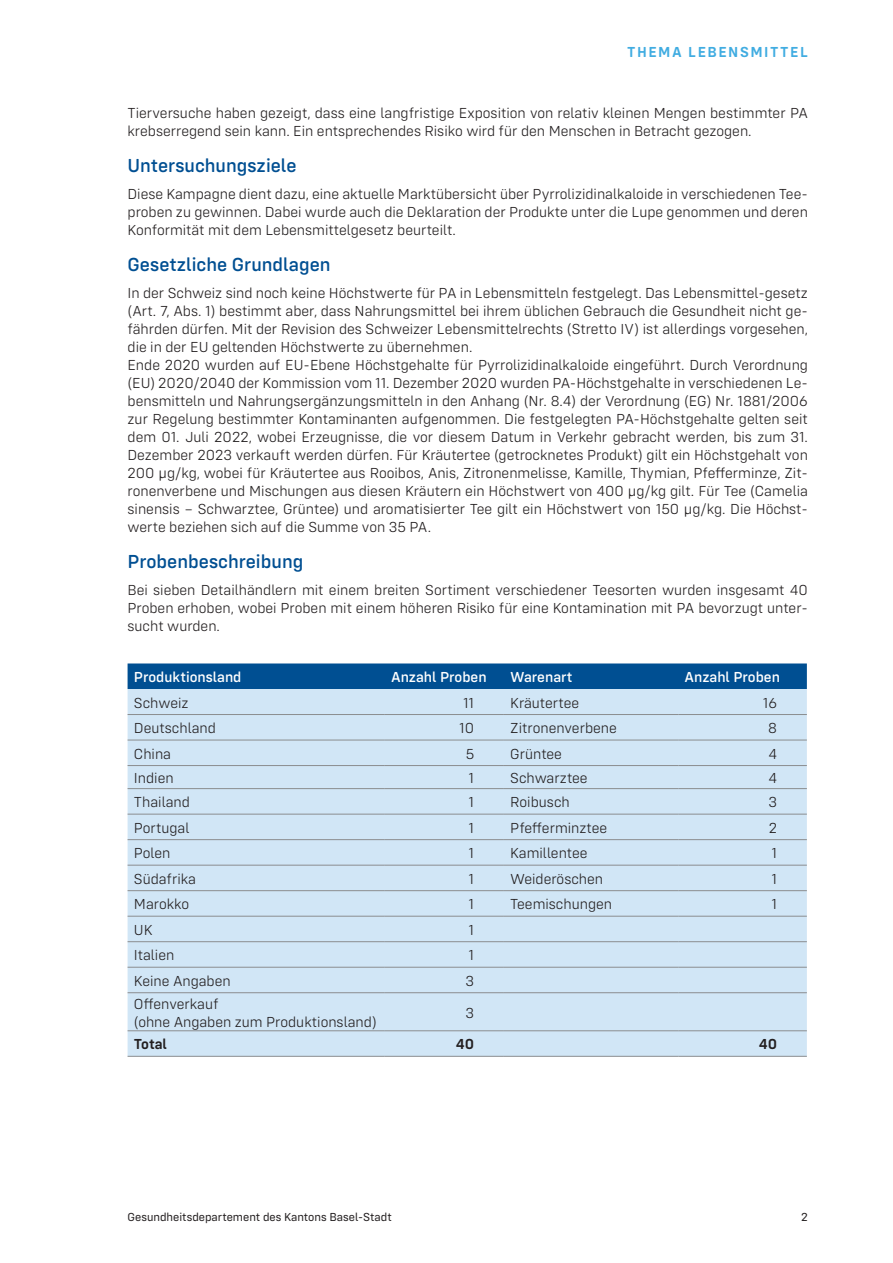
<style>
.page{position:relative;width:893px;height:1263px;background:#fff}
.page>*{position:absolute;margin:0;border:0;box-sizing:border-box;transform-origin:0 0}
.Zwischentitel{font:500 19.5px "Config Rounded";color:#004f92}
.Lauftext{font:300 15px/18px "Config Rounded";color:#231f20;text-align:justify}
.Tabelle_Text{font:300 15px "Config Rounded";color:#231f20}
.Tabelle_Titel{font:500 15px "Config Rounded";color:#fff}
.t1{font:600 15px "Config Rounded";letter-spacing:.1em;color:#40ace1}
.Tabelle_Text-2{font:600 15px "Config Rounded";letter-spacing:-.005em;color:#231f20}
.t2{font:12px "Config Rounded";color:#231f20}
</style>
<div class="page">
<div style="left:128px;top:663px;width:679px;height:26px;background:#004f92"></div>
<div style="left:128px;top:689px;width:679px;height:367px;background:#d1e6f6"></div>
<hr style="left:128px;top:714px;width:257px;height:1px;background:#8b8d8f">
<hr style="left:385px;top:714px;width:119px;height:1px;background:#8b8d8f">
<hr style="left:504px;top:714px;width:174px;height:1px;background:#8b8d8f">
<hr style="left:678px;top:714px;width:129px;height:1px;background:#8b8d8f">
<hr style="left:128px;top:740px;width:257px;height:1px;background:#8b8d8f">
<hr style="left:385px;top:740px;width:119px;height:1px;background:#8b8d8f">
<hr style="left:504px;top:740px;width:174px;height:1px;background:#8b8d8f">
<hr style="left:678px;top:740px;width:129px;height:1px;background:#8b8d8f">
<hr style="left:128px;top:765px;width:257px;height:1px;background:#8b8d8f">
<hr style="left:385px;top:765px;width:119px;height:1px;background:#8b8d8f">
<hr style="left:504px;top:765px;width:174px;height:1px;background:#8b8d8f">
<hr style="left:678px;top:765px;width:129px;height:1px;background:#8b8d8f">
<hr style="left:128px;top:788px;width:257px;height:1px;background:#8b8d8f">
<hr style="left:385px;top:788px;width:119px;height:1px;background:#8b8d8f">
<hr style="left:504px;top:788px;width:174px;height:1px;background:#8b8d8f">
<hr style="left:678px;top:788px;width:129px;height:1px;background:#8b8d8f">
<hr style="left:128px;top:814px;width:257px;height:1px;background:#8b8d8f">
<hr style="left:385px;top:814px;width:119px;height:1px;background:#8b8d8f">
<hr style="left:504px;top:814px;width:174px;height:1px;background:#8b8d8f">
<hr style="left:678px;top:814px;width:129px;height:1px;background:#8b8d8f">
<hr style="left:128px;top:839px;width:257px;height:1px;background:#8b8d8f">
<hr style="left:385px;top:839px;width:119px;height:1px;background:#8b8d8f">
<hr style="left:504px;top:839px;width:174px;height:1px;background:#8b8d8f">
<hr style="left:678px;top:839px;width:129px;height:1px;background:#8b8d8f">
<hr style="left:128px;top:865px;width:257px;height:1px;background:#8b8d8f">
<hr style="left:385px;top:865px;width:119px;height:1px;background:#8b8d8f">
<hr style="left:504px;top:865px;width:174px;height:1px;background:#8b8d8f">
<hr style="left:678px;top:865px;width:129px;height:1px;background:#8b8d8f">
<hr style="left:128px;top:890px;width:257px;height:1px;background:#8b8d8f">
<hr style="left:385px;top:890px;width:119px;height:1px;background:#8b8d8f">
<hr style="left:504px;top:890px;width:174px;height:1px;background:#8b8d8f">
<hr style="left:678px;top:890px;width:129px;height:1px;background:#8b8d8f">
<hr style="left:128px;top:916px;width:257px;height:1px;background:#8b8d8f">
<hr style="left:385px;top:916px;width:119px;height:1px;background:#8b8d8f">
<hr style="left:504px;top:916px;width:174px;height:1px;background:#8b8d8f">
<hr style="left:678px;top:916px;width:129px;height:1px;background:#8b8d8f">
<hr style="left:128px;top:941px;width:257px;height:1px;background:#8b8d8f">
<hr style="left:385px;top:941px;width:119px;height:1px;background:#8b8d8f">
<hr style="left:504px;top:941px;width:174px;height:1px;background:#8b8d8f">
<hr style="left:678px;top:941px;width:129px;height:1px;background:#8b8d8f">
<hr style="left:128px;top:967px;width:257px;height:1px;background:#8b8d8f">
<hr style="left:385px;top:967px;width:119px;height:1px;background:#8b8d8f">
<hr style="left:504px;top:967px;width:174px;height:1px;background:#8b8d8f">
<hr style="left:678px;top:967px;width:129px;height:1px;background:#8b8d8f">
<hr style="left:128px;top:992px;width:257px;height:1px;background:#8b8d8f">
<hr style="left:385px;top:992px;width:119px;height:1px;background:#8b8d8f">
<hr style="left:504px;top:992px;width:174px;height:1px;background:#8b8d8f">
<hr style="left:678px;top:992px;width:129px;height:1px;background:#8b8d8f">
<hr style="left:128px;top:1030px;width:257px;height:1px;background:#8b8d8f">
<hr style="left:385px;top:1030px;width:119px;height:1px;background:#8b8d8f">
<hr style="left:504px;top:1030px;width:174px;height:1px;background:#8b8d8f">
<hr style="left:678px;top:1030px;width:129px;height:1px;background:#8b8d8f">
<hr style="left:128px;top:1056px;width:257px;height:1px;background:#8b8d8f">
<hr style="left:385px;top:1056px;width:119px;height:1px;background:#8b8d8f">
<hr style="left:504px;top:1056px;width:174px;height:1px;background:#8b8d8f">
<hr style="left:678px;top:1056px;width:129px;height:1px;background:#8b8d8f">
<p class="t1" style="left:627px;top:43px;width:182px">THEMA LEBENSMITTEL</p>
<p class="Lauftext" style="left:128px;top:104px;width:682px">Tierversuche haben gezeigt, dass eine langfristige Exposition von relativ kleinen Mengen bestimmter PA krebserregend sein kann. Ein entsprechendes Risiko wird für den Menschen in Betracht gezogen.</p>
<p class="Zwischentitel" style="left:128px;top:154px;width:171px">Untersuchungsziele</p>
<p class="Lauftext" style="left:128px;top:185px;width:682px">Diese Kampagne dient dazu, eine aktuelle Marktübersicht über Pyrrolizidinalkaloide in verschiedenen Tee&shy;proben zu gewinnen. Dabei wurde auch die Deklaration der Produkte unter die Lupe genommen und deren Konformität mit dem Lebensmittelgesetz beurteilt.</p>
<p class="Zwischentitel" style="left:128px;top:253px;width:204px">Gesetzliche Grundlagen</p>
<p class="Lauftext" style="left:128px;top:284px;width:682px">In der Schweiz sind noch keine Höchstwerte für PA in Lebensmitteln festgelegt. Das Lebensmittel-gesetz (Art. 7, Abs. 1) bestimmt aber, dass Nahrungsmittel bei ihrem üblichen Gebrauch die Gesundheit nicht ge&shy;fährden dürfen. Mit der Revision des Schweizer Lebensmittelrechts (Stretto IV) ist allerdings vorgesehen, die in der EU geltenden Höchstwerte zu übernehmen.</p>
<p class="Lauftext" style="left:128px;top:356px;width:682px">Ende 2020 wurden auf EU-Ebene Höchstgehalte für Pyrrolizidinalkaloide eingeführt. Durch Verordnung (EU) 2020/2040 der Kommission vom 11. Dezember 2020 wurden PA-Höchstgehalte in verschiedenen Le&shy;bensmitteln und Nahrungsergänzungsmitteln in den Anhang (Nr. 8.4) der Verordnung (EG) Nr. 1881/2006 zur Regelung bestimmter Kontaminanten aufgenommen. Die festgelegten PA-Höchstgehalte gelten seit dem 01. Juli 2022, wobei Erzeugnisse, die vor diesem Datum in Verkehr gebracht werden, bis zum 31.<br>Dezember 2023 verkauft werden dürfen. Für Kräutertee (getrocknetes Produkt) gilt ein Höchstgehalt von 200 µg/kg, wobei für Kräutertee aus Rooibos, Anis, Zitronenmelisse, Kamille, Thymian, Pfefferminze, Zit&shy;ronenverbene und Mischungen aus diesen Kräutern ein Höchstwert von 400 µg/kg gilt. Für Tee (Camelia sinensis – Schwarztee, Grüntee) und aromatisierter Tee gilt ein Höchstwert von 150 µg/kg. Die Höchst&shy;werte beziehen sich auf die Summe von 35 PA.</p>
<p class="Zwischentitel" style="left:128px;top:550px;width:177px">Probenbeschreibung</p>
<p class="Lauftext" style="left:128px;top:581px;width:682px">Bei sieben Detailhändlern mit einem breiten Sortiment verschiedener Teesorten wurden insgesamt 40<br>Proben erhoben, wobei Proben mit einem höheren Risiko für eine Kontamination mit PA bevorzugt unter&shy;sucht wurden.</p>
<p class="Tabelle_Titel" style="left:134px;top:668px;width:109px">Produktionsland</p>
<p class="Tabelle_Titel" style="left:391px;top:668px;width:97px">Anzahl Proben</p>
<p class="Tabelle_Titel" style="left:510px;top:668px;width:64px">Warenart</p>
<p class="Tabelle_Titel" style="left:685px;top:668px;width:97px">Anzahl Proben</p>
<p class="Tabelle_Text" style="left:134px;top:694px;width:56px">Schweiz</p>
<p class="Tabelle_Text" style="left:463px;top:694px;width:13px">11</p>
<p class="Tabelle_Text" style="left:510px;top:694px;width:70px">Kräutertee</p>
<p class="Tabelle_Text" style="left:763px;top:694px;width:16px">16</p>
<p class="Tabelle_Text" style="left:134px;top:719px;width:84px">Deutschland</p>
<p class="Tabelle_Text" style="left:459px;top:719px;width:16px">10</p>
<p class="Tabelle_Text" style="left:510px;top:719px;width:108px">Zitronenverbene</p>
<p class="Tabelle_Text" style="left:768px;top:719px;width:10px">8</p>
<p class="Tabelle_Text" style="left:134px;top:745px;width:39px">China</p>
<p class="Tabelle_Text" style="left:466px;top:745px;width:10px">5</p>
<p class="Tabelle_Text" style="left:510px;top:745px;width:53px">Grüntee</p>
<p class="Tabelle_Text" style="left:768px;top:745px;width:10px">4</p>
<p class="Tabelle_Text" style="left:134px;top:769px;width:41px">Indien</p>
<p class="Tabelle_Text" style="left:469px;top:769px;width:7px">1</p>
<p class="Tabelle_Text" style="left:510px;top:769px;width:79px">Schwarztee</p>
<p class="Tabelle_Text" style="left:768px;top:769px;width:10px">4</p>
<p class="Tabelle_Text" style="left:134px;top:793px;width:58px">Thailand</p>
<p class="Tabelle_Text" style="left:469px;top:793px;width:7px">1</p>
<p class="Tabelle_Text" style="left:510px;top:793px;width:61px">Roibusch</p>
<p class="Tabelle_Text" style="left:768px;top:793px;width:10px">3</p>
<p class="Tabelle_Text" style="left:134px;top:819px;width:57px">Portugal</p>
<p class="Tabelle_Text" style="left:469px;top:819px;width:7px">1</p>
<p class="Tabelle_Text" style="left:510px;top:819px;width:99px">Pfefferminztee</p>
<p class="Tabelle_Text" style="left:769px;top:819px;width:10px">2</p>
<p class="Tabelle_Text" style="left:134px;top:845px;width:38px">Polen</p>
<p class="Tabelle_Text" style="left:469px;top:845px;width:7px">1</p>
<p class="Tabelle_Text" style="left:510px;top:845px;width:79px">Kamillentee</p>
<p class="Tabelle_Text" style="left:772px;top:845px;width:7px">1</p>
<p class="Tabelle_Text" style="left:134px;top:870px;width:64px">Südafrika</p>
<p class="Tabelle_Text" style="left:469px;top:870px;width:7px">1</p>
<p class="Tabelle_Text" style="left:510px;top:870px;width:94px">Weideröschen</p>
<p class="Tabelle_Text" style="left:772px;top:870px;width:7px">1</p>
<p class="Tabelle_Text" style="left:134px;top:896px;width:57px">Marokko</p>
<p class="Tabelle_Text" style="left:469px;top:896px;width:7px">1</p>
<p class="Tabelle_Text" style="left:510px;top:896px;width:103px">Teemischungen</p>
<p class="Tabelle_Text" style="left:772px;top:896px;width:7px">1</p>
<p class="Tabelle_Text" style="left:134px;top:921px;width:20px">UK</p>
<p class="Tabelle_Text" style="left:469px;top:921px;width:7px">1</p>
<p class="Tabelle_Text" style="left:134px;top:947px;width:42px">Italien</p>
<p class="Tabelle_Text" style="left:469px;top:947px;width:7px">1</p>
<p class="Tabelle_Text" style="left:134px;top:972px;width:98px">Keine Angaben</p>
<p class="Tabelle_Text" style="left:465px;top:972px;width:10px">3</p>
<p class="Tabelle_Text" style="left:134px;top:995px;width:86px">Offenverkauf</p>
<p class="Tabelle_Text" style="left:134px;top:1013px;width:244px">(ohne Angaben zum Produktionsland)</p>
<p class="Tabelle_Text" style="left:465px;top:1004px;width:10px">3</p>
<p class="Tabelle_Text-2" style="left:134px;top:1035px;width:35px">Total</p>
<p class="Tabelle_Text-2" style="left:456px;top:1035px;width:20px">40</p>
<p class="Tabelle_Text-2" style="left:759px;top:1035px;width:20px">40</p>
<p class="t2" style="left:128px;top:1210px;width:266px">Gesundheitsdepartement des Kantons Basel-Stadt</p>
<p class="t2" style="left:801px;top:1210px;width:8px">2</p>
</div>
